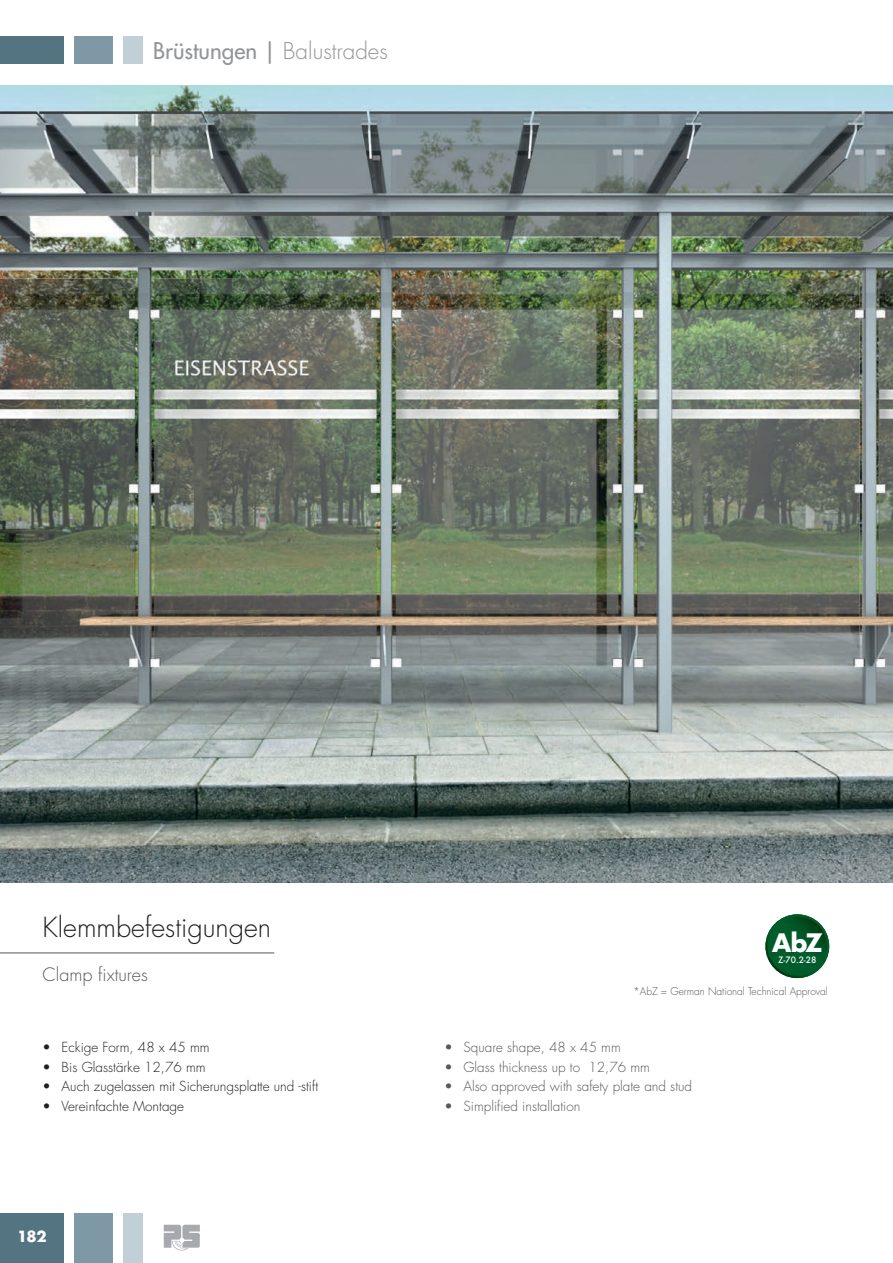
<style>
.page{position:relative;width:893px;height:1263px;background:#fff}
.page>*{position:absolute;margin:0;border:0;box-sizing:border-box;transform-origin:0 0}
.t1{font:300 27px "Futura";color:#231f20}
.t2{font:700 24.75px "Futura";color:#fff}
.t3{font:22.5px "Futura";color:#939598}
.t4{font:300 18px "Futura";color:#57585a}
.t5{font:700 15px "Futura";color:#fff}
.t6{font:300 13.5px "Futura";color:#57585a}
.t7{font:300 13.5px "Futura";color:#231f20}
.t8{font:300 10.5px "Futura";color:#57585a}
.t9{font:500 8.55px "Futura";color:#fff}
.s1{font-weight:300}
</style>
<div class="page">
<svg style="left:164px;top:1225px;width:36px;height:25px"></svg>
<div style="left:0;top:1213px;width:64px;height:50px;background:#557482"></div>
<div style="left:74px;top:1213px;width:39px;height:50px;background:#7f98a5"></div>
<div style="left:123px;top:1213px;width:19px;height:50px;background:#c1cfd7"></div>
<div style="left:0;top:36px;width:64px;height:28px;background:#557482"></div>
<div style="left:74px;top:36px;width:39px;height:28px;background:#7f98a5"></div>
<div style="left:123px;top:36px;width:19px;height:28px;background:#c1cfd7"></div>
<img style="left:0;top:85px;width:893px;height:797px">
<hr style="left:892px;top:594px;width:1px;height:288px;background:#e6e7e9">
<hr style="left:0;top:952px;width:274px;height:1px;background:#57585a">
<svg style="left:765px;top:914px;width:64px;height:64px"></svg>
<p class="t3" style="left:153px;top:36px;width:236px">Brüstungen | <span class="s1">Balustrades</span></p>
<p class="t1" style="left:43px;top:910px;width:230px">Klemmbefestigungen</p>
<p class="t4" style="left:43px;top:962px;width:107px">Clamp fixtures</p>
<p class="t7" style="left:43px;top:1039px;width:169px">• Eckige Form, 48 x 45 mm</p>
<p class="t7" style="left:43px;top:1058px;width:165px">• Bis Glasstärke 12,76 mm</p>
<p class="t7" style="left:43px;top:1078px;width:277px">• Auch zugelassen mit Sicherungsplatte und -stift</p>
<p class="t7" style="left:43px;top:1097px;width:143px">• Vereinfachte Montage</p>
<p class="t5" style="left:17px;top:1225px;width:31px">182</p>
<p class="t2" style="left:772px;top:925px;width:53px">AbZ</p>
<p class="t9" style="left:778px;top:954px;width:40px">Z-70.2-28</p>
<p class="t8" style="left:634px;top:984px;width:196px">*AbZ = German National Technical Approval</p>
<p class="t6" style="left:444px;top:1039px;width:178px">• Square shape, 48 x 45 mm</p>
<p class="t6" style="left:444px;top:1058px;width:207px">• Glass thickness up to 12,76 mm</p>
<p class="t6" style="left:444px;top:1078px;width:249px">• Also approved with safety plate and stud</p>
<p class="t6" style="left:444px;top:1097px;width:137px">• Simplified installation</p>
</div>
